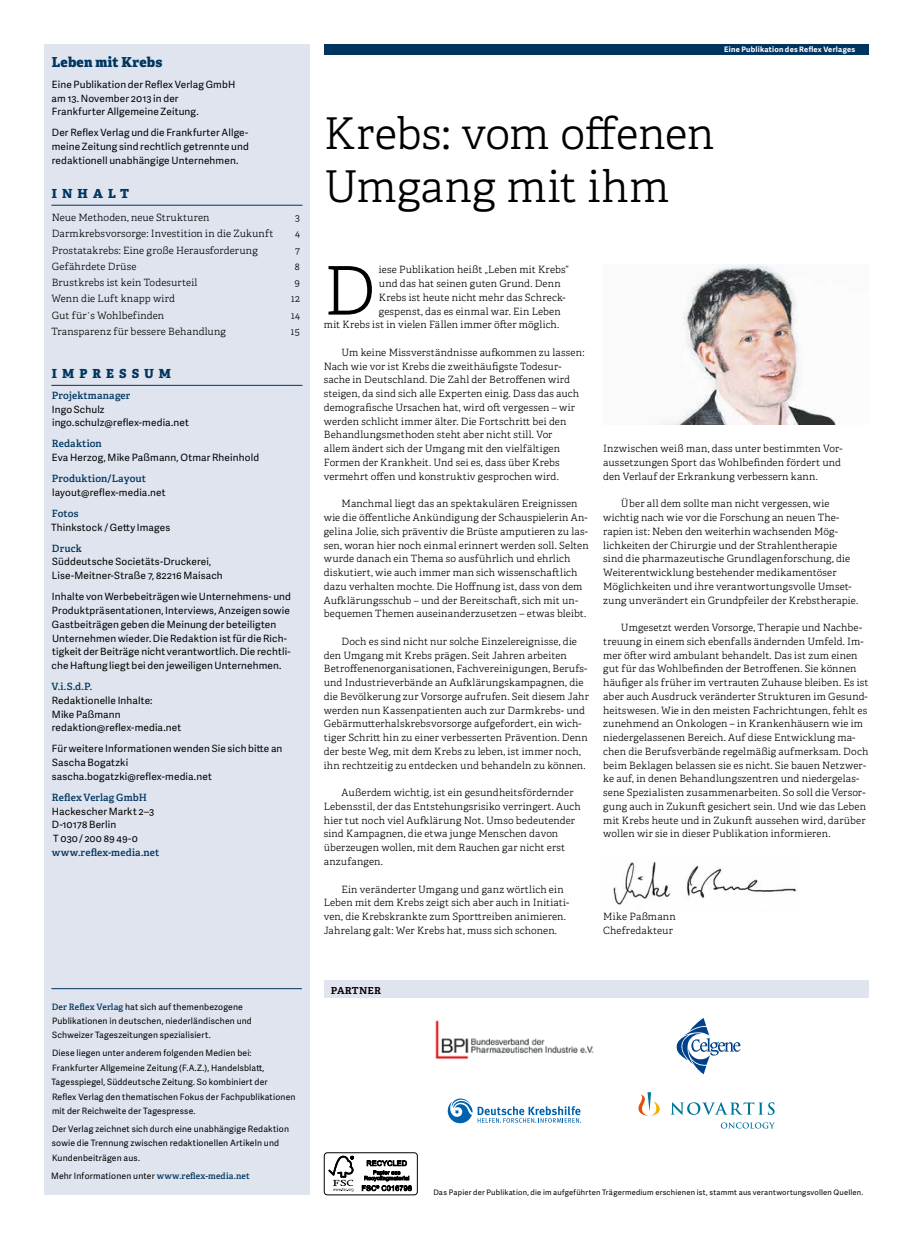
<style>
.page{position:relative;width:904px;height:1241px;background:#fff}
.page>*{position:absolute;margin:0;border:0;box-sizing:border-box;transform-origin:0 0}
.t1{font:300 67px "Adelle";color:#000}
.t2{font:300 43.75px/52.5px "Adelle";letter-spacing:-.005em;color:#000}
.t3{font:800 13.75px "Adelle";letter-spacing:.01em;color:#003560}
.t4{font:800 12.5px "Adelle";letter-spacing:.405em;color:#003560}
.t5{font:600 12.5px "Adelle";letter-spacing:.015em;color:#000}
.t6{font:300 10px/13.8px "Adelle";letter-spacing:.015em;color:#000}
.t7{font:10px/13.8px "Adelle Sans";letter-spacing:.015em;color:#000}
.t8{font:600 10px "Adelle";letter-spacing:.01em;color:#003560}
.t9{font:8.75px/14.4px "Adelle Sans";letter-spacing:.02em;color:#000}
.t10{font:7.5px "Adelle Sans";letter-spacing:.025em;color:#000}
.t11{font:700 7.5px "Adelle Sans";letter-spacing:.035em;color:#fff}
.s1{font-family:"Adelle";font-weight:600;color:#003560}
</style>
<div class="page">
<img style="left:613px;top:862px;width:184px;height:43px">
<div style="left:324px;top:44px;width:544px;height:11px;background:#003560"></div>
<div style="left:44px;top:44px;width:265px;height:1150px;background:#dfe4ee"></div>
<hr style="left:51px;top:205px;width:251px;height:1px;background:#003560">
<hr style="left:51px;top:385px;width:251px;height:1px;background:#003560">
<hr style="left:51px;top:988px;width:251px;height:1px;background:#003560">
<div style="left:324px;top:979px;width:544px;height:18px;background:#dfe4ee"></div>
<img style="left:665px;top:264px;width:175px;height:160px">
<img style="left:435px;top:1020px;width:159px;height:40px">
<svg style="left:720px;top:1122px;width:55px;height:6px"></svg>
<svg style="left:671px;top:1102px;width:103px;height:12px"></svg>
<svg style="left:638px;top:1092px;width:22px;height:23px"></svg>
<svg style="left:447px;top:1098px;width:134px;height:26px"></svg>
<svg style="left:676px;top:1018px;width:64px;height:55px"></svg>
<div style="left:324px;top:1152px;width:93px;height:42px;border:1px solid #000;border-radius:3px"></div>
<svg style="left:328px;top:1155px;width:26px;height:36px"></svg>
<svg style="left:362px;top:1160px;width:50px;height:30px"></svg>
<h3 class="t3" style="left:52px;top:52px;width:112px">Leben mit Krebs</h3>
<p class="t7" style="left:51px;top:77px;width:185px">Eine Publikation der Reflex Verlag GmbH am 13. November 2013 in der<br>Frankfurter Allgemeine Zeitung.</p>
<p class="t7" style="left:52px;top:125px;width:199px;text-align:justify">Der Reflex Verlag und die Frankfurter Allge&shy;meine Zeitung sind rechtlich getrennte und redaktionell unabhängige Unternehmen.</p>
<p class="t4" style="left:52px;top:184px;width:79px">INHALT</p>
<p class="t6" style="left:52px;top:210px;width:159px">Neue Methoden, neue Strukturen</p>
<p class="t6" style="left:295px;top:210px;width:6px">3</p>
<p class="t6" style="left:52px;top:227px;width:223px">Darmkrebsvorsorge: Investition in die Zukunft</p>
<p class="t6" style="left:295px;top:227px;width:6px">4</p>
<p class="t6" style="left:52px;top:243px;width:208px">Prostatakrebs: Eine große Herausforderung</p>
<p class="t6" style="left:295px;top:243px;width:6px">7</p>
<p class="t6" style="left:52px;top:259px;width:86px">Gefährdete Drüse</p>
<p class="t6" style="left:295px;top:259px;width:6px">8</p>
<p class="t6" style="left:52px;top:275px;width:147px">Brustkrebs ist kein Todesurteil</p>
<p class="t6" style="left:294px;top:275px;width:7px">9</p>
<p class="t6" style="left:51px;top:292px;width:125px">Wenn die Luft knapp wird</p>
<p class="t6" style="left:291px;top:292px;width:10px">12</p>
<p class="t6" style="left:52px;top:308px;width:114px">Gut fürʼs Wohlbefinden</p>
<p class="t6" style="left:291px;top:308px;width:10px">14</p>
<p class="t6" style="left:51px;top:324px;width:176px">Transparenz für bessere Behandlung</p>
<p class="t6" style="left:291px;top:324px;width:11px">15</p>
<p class="t4" style="left:52px;top:364px;width:121px">IMPRESSUM</p>
<p class="t8" style="left:52px;top:388px;width:80px">Projektmanager</p>
<p class="t7" style="left:52px;top:402px;width:138px">Ingo Schulz ingo.schulz@reflex-media.net</p>
<p class="t8" style="left:52px;top:436px;width:51px">Redaktion</p>
<p class="t7" style="left:52px;top:450px;width:209px">Eva Herzog, Mike Paßmann, Otmar Rheinhold</p>
<p class="t8" style="left:52px;top:471px;width:96px">Produktion/Layout</p>
<p class="t7" style="left:52px;top:485px;width:115px">layout@reflex-media.net</p>
<p class="t8" style="left:52px;top:506px;width:28px">Fotos</p>
<p class="t7" style="left:51px;top:520px;width:121px">Thinkstock / Getty Images</p>
<p class="t8" style="left:52px;top:540px;width:32px">Druck</p>
<p class="t7" style="left:52px;top:554px;width:172px">Süddeutsche Societäts-Druckerei,<br>Lise-Meitner-Straße 7, 82216 Maisach</p>
<p class="t7" style="left:52px;top:589px;width:241px">Inhalte von Werbebeiträgen wie Unternehmens- und Produktpräsentationen, Interviews, Anzeigen sowie Gastbeiträgen geben die Meinung der beteiligten Unternehmen wieder. Die Redaktion ist für die Rich&shy;tigkeit der Beiträge nicht verantwortlich. Die rechtli&shy;che Haftung liegt bei den jeweiligen Unternehmen.</p>
<p class="t8" style="left:51px;top:679px;width:42px">V.i.S.d.P.</p>
<p class="t7" style="left:52px;top:693px;width:131px">Redaktionelle Inhalte:<br>Mike Paßmann redaktion@reflex-media.net</p>
<p class="t7" style="left:52px;top:741px;width:232px">Für weitere Informationen wenden Sie sich bitte an<br>Sascha Bogatzki sascha.bogatzki@reflex-media.net</p>
<p class="t8" style="left:52px;top:789px;width:96px">Reflex Verlag GmbH</p>
<p class="t7" style="left:52px;top:803px;width:104px">Hackescher Markt 2–3<br>D-10178 Berlin<br>T 030 / 200 89 49-0</p>
<p class="t8" style="left:52px;top:844px;width:109px">www.reflex-media.net</p>
<p class="t9" style="left:52px;top:998px;width:201px"><span class="s1">Der Reflex Verlag</span> hat sich auf themenbezogene<br>Publikationen in deutschen, niederländischen und<br>Schweizer Tageszeitungen spezialisiert.</p>
<p class="t9" style="left:51px;top:1045px;width:246px">Diese liegen unter anderem folgenden Medien bei:<br>Frankfurter Allgemeine Zeitung (F.A.Z.), Handelsblatt, Tagesspiegel, Süddeutsche Zeitung. So kombiniert der<br>Reflex Verlag den thematischen Fokus der Fachpublikationen mit der Reichweite der Tagespresse.</p>
<p class="t9" style="left:52px;top:1120px;width:239px">Der Verlag zeichnet sich durch eine unabhängige Redaktion sowie die Trennung zwischen redaktionellen Artikeln und<br>Kundenbeiträgen aus.</p>
<p class="t9" style="left:51px;top:1167px;width:200px">Mehr Informationen unter <span class="s1">www.reflex-media.net</span></p>
<p class="t11" style="left:724px;top:44px;width:132px">Eine Publikation des Reflex Verlages</p>
<h2 class="t2" style="left:324px;top:106px;width:392px">Krebs: vom offenen<br>Umgang mit ihm</h2>
<h1 class="t1" style="left:324px;top:243px;width:53px">D</h1>
<p class="t6" style="left:379px;top:262px;width:191px">iese Publikation heißt „Leben mit Krebs“</p>
<p class="t6" style="left:379px;top:276px;width:183px">und das hat seinen guten Grund. Denn</p>
<p class="t6" style="left:379px;top:290px;width:188px">Krebs ist heute nicht mehr das Schreck-</p>
<p class="t6" style="left:379px;top:304px;width:183px">gespenst, das es einmal war. Ein Leben</p>
<p class="t6" style="left:324px;top:317px;width:237px">mit Krebs ist in vielen Fällen immer öfter möglich.</p>
<p class="t6" style="left:324px;top:345px;width:262px;text-indent:18px">Um keine Missverständnisse aufkommen zu lassen:<br>Nach wie vor ist Krebs die zweithäufigste Todesur&shy;sache in Deutschland. Die Zahl der Betroffenen wird steigen, da sind sich alle Experten einig. Dass das auch demografische Ursachen hat, wird oft vergessen – wir werden schlicht immer älter. Die Fortschritt bei den Behandlungsmethoden steht aber nicht still. Vor<br>allem ändert sich der Umgang mit den vielfältigen Formen der Krankheit. Und sei es, dass über Krebs vermehrt offen und konstruktiv gesprochen wird.</p>
<p class="t6" style="left:324px;top:496px;width:266px;text-indent:18px">Manchmal liegt das an spektakulären Ereignissen wie die öffentliche Ankündigung der Schauspielerin An&shy;gelina Jolie, sich präventiv die Brüste amputieren zu las&shy;sen, woran hier noch einmal erinnert werden soll. Selten wurde danach ein Thema so ausführlich und ehrlich diskutiert, wie auch immer man sich wissenschaftlich dazu verhalten mochte. Die Hoffnung ist, dass von dem Aufklärungsschub – und der Bereitschaft, sich mit un&shy;bequemen Themen auseinanderzusetzen – etwas bleibt.</p>
<p class="t6" style="left:324px;top:634px;width:267px;text-indent:18px">Doch es sind nicht nur solche Einzelereignisse, die den Umgang mit Krebs prägen. Seit Jahren arbeiten Betroffenenorganisationen, Fachvereinigungen, Berufs&shy;und Industrieverbände an Aufklärungskampagnen, die die Bevölkerung zur Vorsorge aufrufen. Seit diesem Jahr werden nun Kassenpatienten auch zur Darmkrebs- und Gebärmutterhalskrebsvorsorge aufgefordert, ein wich&shy;tiger Schritt hin zu einer verbesserten Prävention. Denn der beste Weg, mit dem Krebs zu leben, ist immer noch, ihn rechtzeitig zu entdecken und behandeln zu können.</p>
<p class="t6" style="left:324px;top:785px;width:258px;text-indent:18px">Außerdem wichtig, ist ein gesundheitsfördernder Lebensstil, der das Entstehungsrisiko verringert. Auch hier tut noch viel Aufklärung Not. Umso bedeutender sind Kampagnen, die etwa junge Menschen davon überzeugen wollen, mit dem Rauchen gar nicht erst anzufangen.</p>
<p class="t6" style="left:324px;top:881px;width:247px;text-indent:18px">Ein veränderter Umgang und ganz wörtlich ein Leben mit dem Krebs zeigt sich aber auch in Initiati&shy;ven, die Krebskrankte zum Sporttreiben animieren.<br>Jahrelang galt: Wer Krebs hat, muss sich schonen.</p>
<p class="t6" style="left:603px;top:441px;width:241px">Inzwischen weiß man, dass unter bestimmten Vor&shy;aussetzungen Sport das Wohlbefinden fördert und den Verlauf der Erkrankung verbessern kann.</p>
<p class="t6" style="left:603px;top:496px;width:256px;text-indent:18px">Über all dem sollte man nicht vergessen, wie wichtig nach wie vor die Forschung an neuen The&shy;rapien ist: Neben den weiterhin wachsenden Mög&shy;lichkeiten der Chirurgie und der Strahlentherapie sind die pharmazeutische Grundlagenforschung, die Weiterentwicklung bestehender medikamentöser Möglichkeiten und ihre verantwortungsvolle Umset&shy;zung unverändert ein Grundpfeiler der Krebstherapie.</p>
<p class="t6" style="left:603px;top:620px;width:267px;text-indent:18px">Umgesetzt werden Vorsorge, Therapie und Nachbe&shy;treuung in einem sich ebenfalls ändernden Umfeld. Im&shy;mer öfter wird ambulant behandelt. Das ist zum einen gut für das Wohlbefinden der Betroffenen. Sie können häufiger als früher im vertrauten Zuhause bleiben. Es ist aber auch Ausdruck veränderter Strukturen im Gesund&shy;heitswesen. Wie in den meisten Fachrichtungen, fehlt es zunehmend an Onkologen – in Krankenhäusern wie im niedergelassenen Bereich. Auf diese Entwicklung ma&shy;chen die Berufsverbände regelmäßig aufmerksam. Doch beim Beklagen belassen sie es nicht. Sie bauen Netzwer&shy;ke auf, in denen Behandlungszentren und niedergelas&shy;sene Spezialisten zusammenarbeiten. So soll die Versor&shy;gung auch in Zukunft gesichert sein. Und wie das Leben mit Krebs heute und in Zukunft aussehen wird, darüber wollen wir sie in dieser Publikation informieren.</p>
<p class="t6" style="left:603px;top:909px;width:74px">Mike Paßmann<br>Chefredakteur</p>
<p class="t5" style="left:331px;top:979px;width:52px">partner</p>
<p class="t10" style="left:433px;top:1186px;width:431px">Das Papier der Publikation, die im aufgeführten Trägermedium erschienen ist, stammt aus verantwortungsvollen Quellen.</p>
</div>
